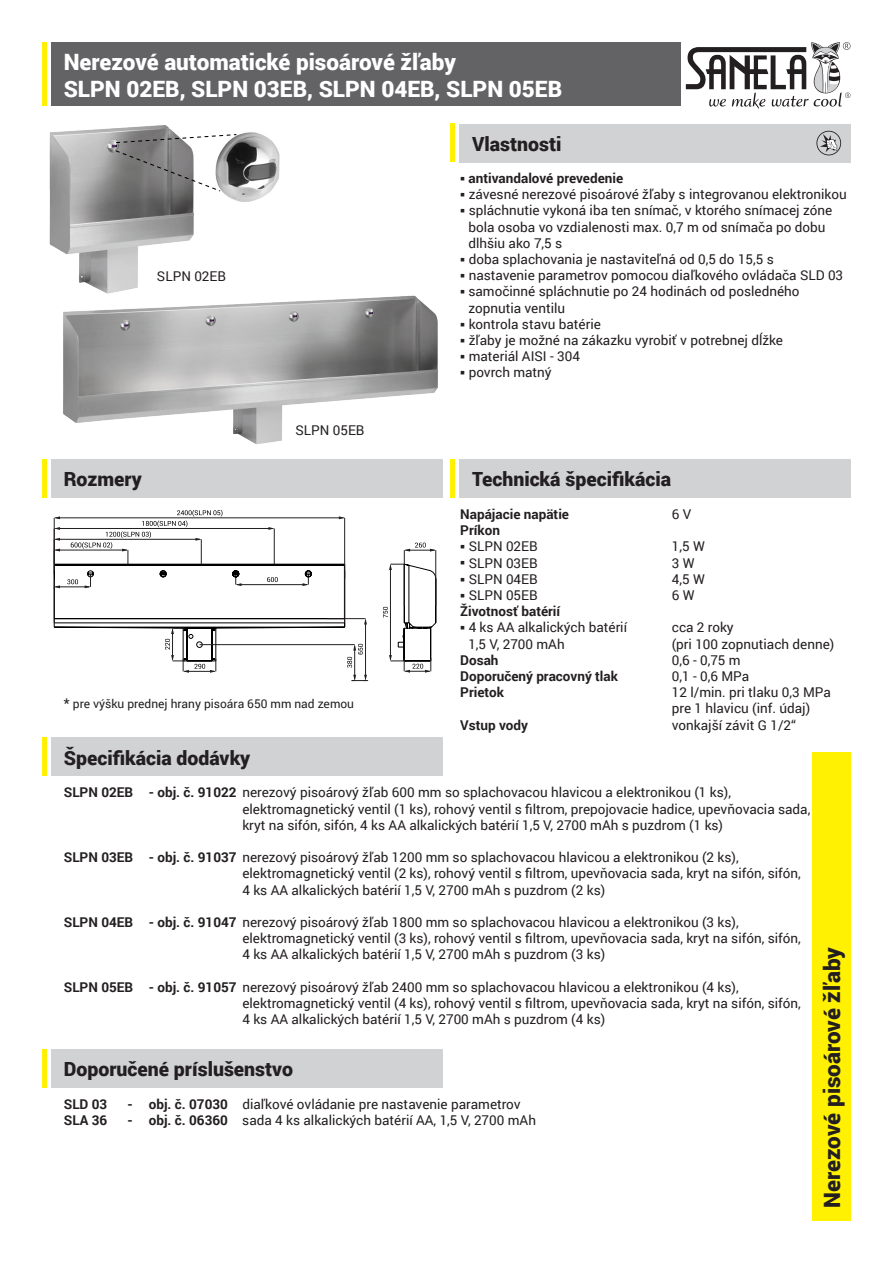
<style>
.page{position:relative;width:893px;height:1263px;background:#fff}
.page>*{position:absolute;margin:0;border:0;box-sizing:border-box;transform-origin:0 0}
.t1{font:900 22.5px "Roboto";color:#fff}
.t2{font:900 22.5px "Roboto";color:#231f20}
.t3{font:900 19.5px "Roboto";color:#231f20}
.t4{font:13.5px/16.2px "Roboto";color:#231f20}
.t5{font:700 13.5px "Roboto";color:#231f20}
.t6{font:12px "Roboto";color:#231f20}
.s1{font-size:13.5px}
.s2{font-weight:700}
</style>
<div class="page">
<img style="left:63px;top:293px;width:375px;height:152px">
<div style="left:51px;top:43px;width:629px;height:63px;background:#636366"></div>
<div style="left:459px;top:124px;width:391px;height:38px;background:#d1d2d4"></div>
<div style="left:51px;top:738px;width:391px;height:38px;background:#d1d2d4"></div>
<div style="left:51px;top:459px;width:391px;height:38px;background:#d1d2d4"></div>
<div style="left:812px;top:752px;width:38px;height:468px;background:#fff101"></div>
<hr style="left:43px;top:43px;width:4px;height:63px;background:#fff101">
<hr style="left:43px;top:459px;width:4px;height:38px;background:#fff101">
<hr style="left:43px;top:738px;width:4px;height:38px;background:#fff101">
<hr style="left:451px;top:123px;width:4px;height:39px;background:#fff101">
<div style="left:459px;top:459px;width:391px;height:38px;background:#d1d2d4"></div>
<hr style="left:451px;top:459px;width:4px;height:38px;background:#fff101">
<div style="left:51px;top:1049px;width:391px;height:38px;background:#d1d2d4"></div>
<hr style="left:43px;top:1049px;width:4px;height:38px;background:#fff101">
<img style="left:49px;top:125px;width:145px;height:168px">
<img style="left:221px;top:132px;width:59px;height:70px">
<svg style="left:115px;top:133px;width:122px;height:11px"></svg>
<svg style="left:115px;top:150px;width:106px;height:42px"></svg>
<svg style="left:686px;top:42px;width:164px;height:67px"></svg>
<svg style="left:816px;top:131px;width:25px;height:24px"></svg>
<svg style="left:53px;top:510px;width:384px;height:171px"></svg>
<p class="t1" style="left:64px;top:46px;width:394px">Nerezové automatické pisoárové žľaby</p>
<p class="t1" style="left:64px;top:73px;width:500px">SLPN 02EB, SLPN 03EB, SLPN 04EB, SLPN 05EB</p>
<p class="t3" style="left:472px;top:130px;width:91px">Vlastnosti</p>
<p class="t4" style="left:157px;top:267px;width:71px">SLPN 02EB</p>
<p class="t3" style="left:64px;top:465px;width:80px">Rozmery</p>
<p class="t4" style="left:296px;top:422px;width:71px">SLPN 05EB</p>
<p class="t6" style="left:64px;top:695px;width:292px"><span class="s1">*</span> pre výšku prednej hrany pisoára 650 mm nad zemou</p>
<p class="t3" style="left:64px;top:744px;width:188px">Špecifikácia dodávky</p>
<p class="t5" style="left:460px;top:169px;width:164px">○ antivandalové prevedenie</p>
<p class="t4" style="left:460px;top:186px;width:388px">○ závesné nerezové pisoárové žľaby s integrovanou elektronikou</p>
<p class="t4" style="left:468px;top:202px;width:365px;text-indent:-8px">○ spláchnutie vykoná iba ten snímač, v ktorého snímacej zóne bola osoba vo vzdialenosti max. 0,7 m od snímača po dobu dlhšiu ako 7,5 s</p>
<p class="t4" style="left:460px;top:251px;width:315px">○ doba splachovania je nastaviteľná od 0,5 do 15,5 s</p>
<p class="t4" style="left:460px;top:267px;width:384px">○ nastavenie parametrov pomocou diaľkového ovládača SLD 03</p>
<p class="t4" style="left:460px;top:283px;width:341px">○ samočinné spláchnutie po 24 hodinách od posledného</p>
<p class="t4" style="left:468px;top:299px;width:98px">zopnutia ventilu</p>
<p class="t4" style="left:460px;top:315px;width:142px">○ kontrola stavu batérie</p>
<p class="t4" style="left:460px;top:332px;width:324px">○ žľaby je možné na zákazku vyrobiť v potrebnej dĺžke</p>
<p class="t4" style="left:460px;top:348px;width:121px">○ materiál AISI - 304</p>
<p class="t4" style="left:460px;top:364px;width:93px">○ povrch matný</p>
<p class="t3" style="left:472px;top:465px;width:201px">Technická špecifikácia</p>
<p class="t5" style="left:460px;top:505px;width:110px">Napájacie napätie</p>
<p class="t4" style="left:672px;top:505px;width:21px">6 V</p>
<p class="t5" style="left:460px;top:521px;width:41px">Príkon</p>
<p class="t4" style="left:460px;top:538px;width:79px">○ SLPN 02EB</p>
<p class="t4" style="left:672px;top:538px;width:35px">1,5 W</p>
<p class="t4" style="left:460px;top:554px;width:79px">○ SLPN 03EB</p>
<p class="t4" style="left:672px;top:554px;width:24px">3 W</p>
<p class="t4" style="left:460px;top:570px;width:79px">○ SLPN 04EB</p>
<p class="t4" style="left:672px;top:570px;width:35px">4,5 W</p>
<p class="t4" style="left:460px;top:586px;width:79px">○ SLPN 05EB</p>
<p class="t4" style="left:672px;top:586px;width:24px">6 W</p>
<p class="t5" style="left:460px;top:602px;width:101px">Životnosť batérií</p>
<p class="t4" style="left:460px;top:619px;width:168px">○ 4 ks AA alkalických batérií</p>
<p class="t4" style="left:672px;top:619px;width:63px">cca 2 roky</p>
<p class="t4" style="left:468px;top:635px;width:98px">1,5 V, 2700 mAh</p>
<p class="t4" style="left:672px;top:635px;width:164px">(pri 100 zopnutiach denne)</p>
<p class="t5" style="left:460px;top:650px;width:40px">Dosah</p>
<p class="t4" style="left:672px;top:651px;width:70px">0,6 - 0,75 m</p>
<p class="t5" style="left:460px;top:667px;width:159px">Doporučený pracovný tlak</p>
<p class="t4" style="left:672px;top:667px;width:79px">0,1 - 0,6 MPa</p>
<p class="t5" style="left:460px;top:683px;width:45px">Prietok</p>
<p class="t4" style="left:672px;top:684px;width:160px">12 l/min. pri tlaku 0,3 MPa pre 1 hlavicu (inf. údaj)</p>
<p class="t5" style="left:460px;top:715px;width:69px">Vstup vody</p>
<p class="t4" style="left:672px;top:716px;width:126px">vonkajší závit G 1/2“</p>
<p class="t4" style="left:64px;top:784px;width:669px"><span class="s2">SLPN 02EB - obj. č. 91022</span> nerezový pisoárový žľab 600 mm so splachovacou hlavicou a elektronikou (1 ks),</p>
<p class="t4" style="left:242px;top:800px;width:569px">elektromagnetický ventil (1 ks), rohový ventil s filtrom, prepojovacie hadice, upevňovacia sada,</p>
<p class="t4" style="left:242px;top:816px;width:482px">kryt na sifón, sifón, 4 ks AA alkalických batérií 1,5 V, 2700 mAh s puzdrom (1 ks)</p>
<p class="t4" style="left:64px;top:849px;width:676px"><span class="s2">SLPN 03EB - obj. č. 91037</span> nerezový pisoárový žľab 1200 mm so splachovacou hlavicou a elektronikou (2 ks),</p>
<p class="t4" style="left:242px;top:865px;width:560px">elektromagnetický ventil (2 ks), rohový ventil s filtrom, upevňovacia sada, kryt na sifón, sifón,</p>
<p class="t4" style="left:242px;top:881px;width:364px">4 ks AA alkalických batérií 1,5 V, 2700 mAh s puzdrom (2 ks)</p>
<p class="t4" style="left:64px;top:914px;width:676px"><span class="s2">SLPN 04EB - obj. č. 91047</span> nerezový pisoárový žľab 1800 mm so splachovacou hlavicou a elektronikou (3 ks),</p>
<p class="t4" style="left:242px;top:930px;width:560px">elektromagnetický ventil (3 ks), rohový ventil s filtrom, upevňovacia sada, kryt na sifón, sifón,</p>
<p class="t4" style="left:242px;top:946px;width:364px">4 ks AA alkalických batérií 1,5 V, 2700 mAh s puzdrom (3 ks)</p>
<p class="t4" style="left:64px;top:978px;width:676px"><span class="s2">SLPN 05EB - obj. č. 91057</span> nerezový pisoárový žľab 2400 mm so splachovacou hlavicou a elektronikou (4 ks),</p>
<p class="t4" style="left:242px;top:995px;width:560px">elektromagnetický ventil (4 ks), rohový ventil s filtrom, upevňovacia sada, kryt na sifón, sifón,</p>
<p class="t4" style="left:242px;top:1011px;width:364px">4 ks AA alkalických batérií 1,5 V, 2700 mAh s puzdrom (4 ks)</p>
<p class="t3" style="left:64px;top:1055px;width:231px">Doporučené príslušenstvo</p>
<p class="t5" style="left:64px;top:1094px;width:45px">SLD 03</p>
<p class="t4" style="left:128px;top:1095px;width:395px"><span class="s2">- obj. č. 07030</span> diaľkové ovládanie pre nastavenie parametrov</p>
<p class="t5" style="left:64px;top:1111px;width:45px">SLA 36</p>
<p class="t4" style="left:128px;top:1112px;width:410px"><span class="s2">- obj. č. 06360</span> sada 4 ks alkalických batérií AA, 1,5 V, 2700 mAh</p>
<p class="t2" style="left:816px;top:1208px;width:262px;rotate:-90deg">Nerezové pisoárové žľaby</p>
</div>
